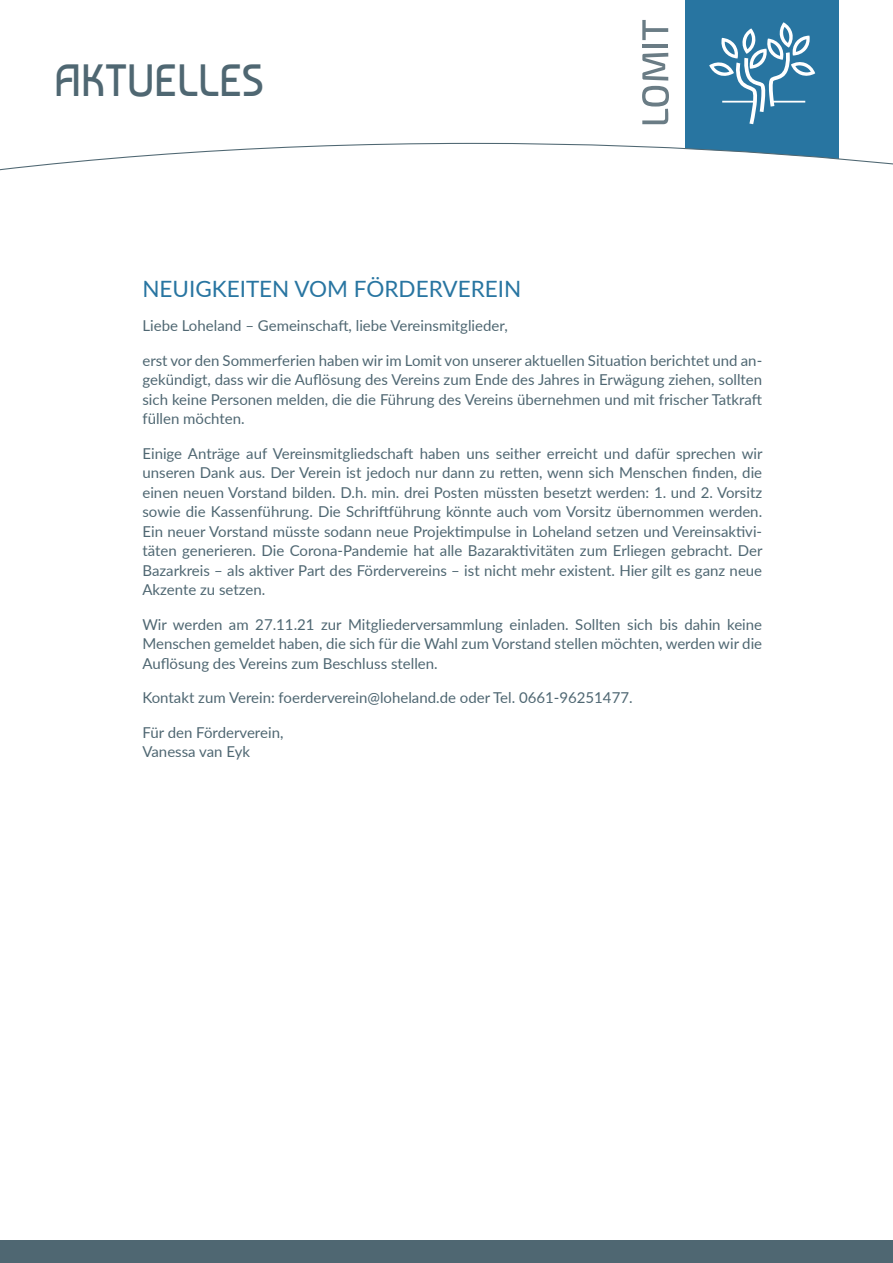
<style>
.page{position:relative;width:893px;height:1263px;background:#fff}
.page>*{position:absolute;margin:0;border:0;box-sizing:border-box;transform-origin:0 0}
.t1{font:45px "Baumans";letter-spacing:-.01em;color:#4f6772}
.t2{font:22.5px "Lato";color:#2875a1}
.t3{font:15px/19.5px "Lato";color:#4f6772;text-align:justify}
</style>
<div class="page">
<div style="left:0;top:1241px;width:893px;height:22px;background:#4f6772"></div>
<div style="left:685px;top:0;width:154px;height:169px;background:#2875a1"></div>
<svg style="left:642px;top:53px;width:27px;height:71px"></svg>
<hr style="left:642px;top:44px;width:26px;height:3px;background:#6a7c85">
<svg style="left:642px;top:20px;width:26px;height:20px"></svg>
<svg style="left:0;top:142px;width:893px;height:29px"></svg>
<svg style="left:709px;top:22px;width:106px;height:102px"></svg>
<hr style="left:722px;top:101px;width:33px;height:2px;background:#fff">
<hr style="left:773px;top:101px;width:32px;height:2px;background:#fff">
<h1 class="t1" style="left:54px;top:54px;width:212px">AKTUELLES</h1>
<h2 class="t2" style="left:142px;top:272px;width:380px">NEUIGKEITEN VOM FÖRDERVEREIN</h2>
<p class="t3" style="left:142px;top:315px;width:367px">Liebe Loheland – Gemeinschaft, liebe Vereinsmitglieder,</p>
<p class="t3" style="left:142px;top:350px;width:621px">erst vor den Sommerferien haben wir im Lomit von unserer aktuellen Situation berichtet und an&shy;gekündigt, dass wir die Auflösung des Vereins zum Ende des Jahres in Erwägung ziehen, sollten sich keine Personen melden, die die Führung des Vereins übernehmen und mit frischer Tatkraft füllen möchten.</p>
<p class="t3" style="left:142px;top:443px;width:622px">Einige Anträge auf Vereinsmitgliedschaft haben uns seither erreicht und dafür sprechen wir unseren Dank aus. Der Verein ist jedoch nur dann zu retten, wenn sich Menschen finden, die einen neuen Vorstand bilden. D.h. min. drei Posten müssten besetzt werden: 1. und 2. Vorsitz sowie die Kassenführung. Die Schriftführung könnte auch vom Vorsitz übernommen werden.<br>Ein neuer Vorstand müsste sodann neue Projektimpulse in Loheland setzen und Vereinsaktivi&shy;täten generieren. Die Corona-Pandemie hat alle Bazaraktivitäten zum Erliegen gebracht. Der Bazarkreis – als aktiver Part des Fördervereins – ist nicht mehr existent. Hier gilt es ganz neue Akzente zu setzen.</p>
<p class="t3" style="left:142px;top:614px;width:621px">Wir werden am 27.11.21 zur Mitgliederversammlung einladen. Sollten sich bis dahin keine Menschen gemeldet haben, die sich für die Wahl zum Vorstand stellen möchten, werden wir die Auflösung des Vereins zum Beschluss stellen.</p>
<p class="t3" style="left:142px;top:687px;width:492px">Kontakt zum Verein: foerderverein@loheland.de oder Tel. 0661-96251477.</p>
<p class="t3" style="left:142px;top:722px;width:142px">Für den Förderverein,<br>Vanessa van Eyk</p>
</div>
